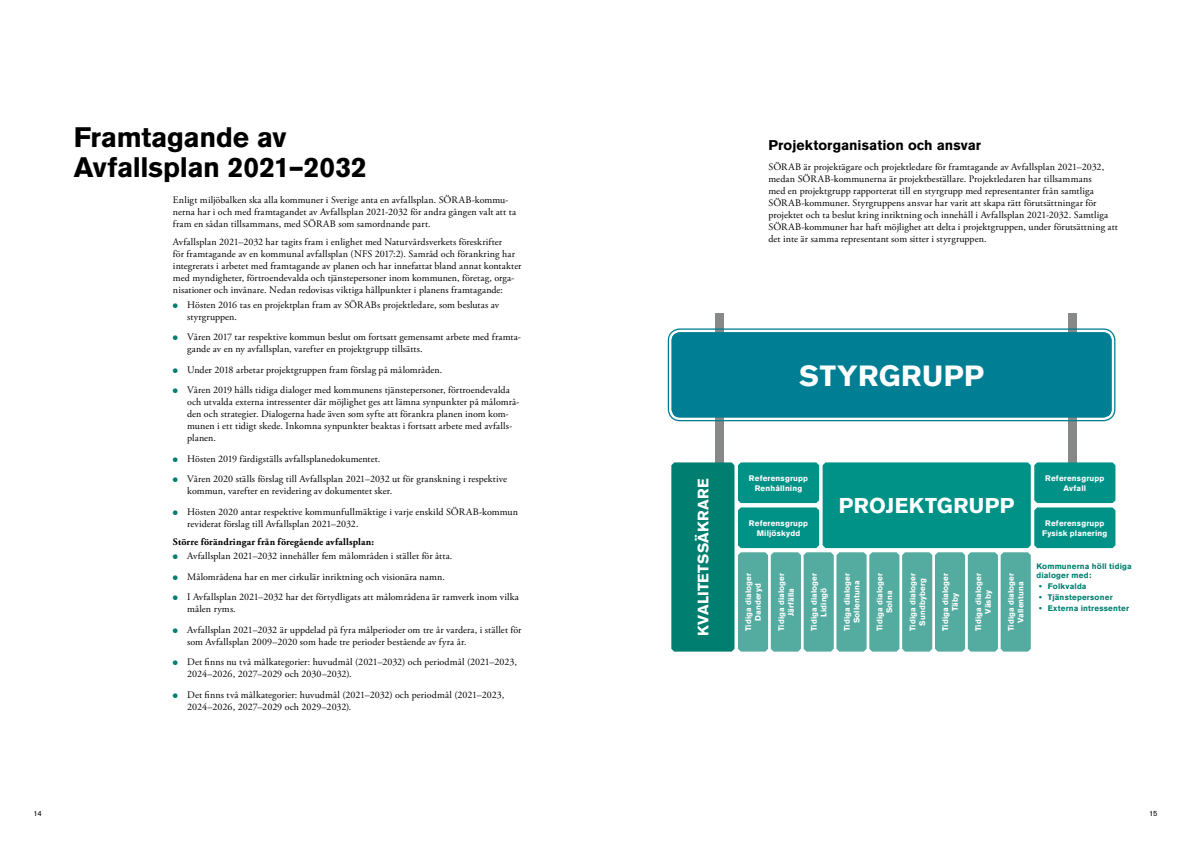
<style>
.page{position:relative;width:1191px;height:842px;background:#fff}
.page>*{position:absolute;margin:0;border:0;box-sizing:border-box;transform-origin:0 0}
.t1{font:700 29px "Akzidenz Grotesk BE";letter-spacing:.015em;color:#fff}
.t2{font:700 28px/30px "Akzidenz Grotesk BE";letter-spacing:-.01em;color:#000}
.t3{font:700 21.3px "Akzidenz Grotesk BE";letter-spacing:.015em;color:#fff}
.t4{font:700 15px "Akzidenz Grotesk BE";letter-spacing:.015em;color:#fff}
.t5{font:700 14px "Akzidenz Grotesk BE";letter-spacing:.005em;color:#000}
.t6{font:10px/12px "Adobe Garamond Pro";letter-spacing:.01em;color:#000}
.t7{font:700 10px "Adobe Garamond Pro";letter-spacing:.015em;color:#000}
.t8{font:700 8px/9.6px "Akzidenz Grotesk BE";letter-spacing:.015em;color:#fff;text-align:center}
.t9{font:700 8px/9.6px "Akzidenz Grotesk BE";letter-spacing:.02em;color:#007e70}
.t10{font:7.5px "Akzidenz Grotesk BE";color:#000}
.s1{font-family:"Akzidenz Grotesk BE";font-weight:800;font-size:15px;color:#007e70}
</style>
<div class="page">
<div style="left:716px;top:313px;width:8px;height:153px;background:#878988"></div>
<div style="left:1068px;top:313px;width:8px;height:153px;background:#878988"></div>
<div style="left:671px;top:332px;width:440px;height:85px;background:#007e93;border-radius:8px"></div>
<div style="left:668px;top:328px;width:447px;height:93px;border:1px solid #007e93;border-radius:11px"></div>
<div style="left:671px;top:332px;width:440px;height:85px;border:4px solid #007e93;border-radius:6px"></div>
<svg style="left:671px;top:462px;width:444px;height:190px;background:#47aaa0"></svg>
<h2 class="t2" style="left:74px;top:123px;width:295px">Framtagande av<br>Avfallsplan 2021–2032</h2>
<p class="t6" style="left:173px;top:195px;width:344px">Enligt miljöbalken ska alla kommuner i Sverige anta en avfallsplan. SÖRAB-kommu&shy;nerna har i och med framtagandet av Avfallsplan 2021-2032 för andra gången valt att ta fram en sådan tillsammans, med SÖRAB som samordnande part.</p>
<p class="t6" style="left:173px;top:236px;width:350px">Avfallsplan 2021–2032 har tagits fram i enlighet med Naturvårdsverkets föreskrifter<br>för framtagande av en kommunal avfallsplan (NFS 2017:2). Samråd och förankring har integrerats i arbetet med framtagande av planen och har innefattat bland annat kontakter med myndigheter, förtroendevalda och tjänstepersoner inom kommunen, företag, orga&shy;nisationer och invånare. Nedan redovisas viktiga hållpunkter i planens framtagande:</p>
<p class="t6" style="left:187px;top:299px;width:313px;text-indent:-14px"><span class="s1">•</span> Hösten 2016 tas en projektplan fram av SÖRABs projektledare, som beslutas av styrgruppen.</p>
<p class="t6" style="left:187px;top:332px;width:335px;text-indent:-14px"><span class="s1">•</span> Våren 2017 tar respektive kommun beslut om fortsatt gemensamt arbete med framta&shy;gande av en ny avfallsplan, varefter en projektgrupp tillsätts.</p>
<p class="t6" style="left:173px;top:364px;width:271px"><span class="s1">•</span> Under 2018 arbetar projektgruppen fram förslag på målområden.</p>
<p class="t6" style="left:187px;top:385px;width:334px;text-indent:-14px"><span class="s1">•</span> Våren 2019 hålls tidiga dialoger med kommunens tjänstepersoner, förtroendevalda och utvalda externa intressenter där möjlighet ges att lämna synpunkter på målområ&shy;den och strategier. Dialogerna hade även som syfte att förankra planen inom kom&shy;munen i ett tidigt skede. Inkomna synpunkter beaktas i fortsatt arbete med avfalls&shy;planen.</p>
<p class="t6" style="left:173px;top:453px;width:209px"><span class="s1">•</span> Hösten 2019 färdigställs avfallsplanedokumentet.</p>
<p class="t6" style="left:187px;top:474px;width:321px;text-indent:-14px"><span class="s1">•</span> Våren 2020 ställs förslag till Avfallsplan 2021–2032 ut för granskning i respektive kommun, varefter en revidering av dokumentet sker.</p>
<p class="t6" style="left:187px;top:506px;width:332px;text-indent:-14px"><span class="s1">•</span> Hösten 2020 antar respektive kommunfullmäktige i varje enskild SÖRAB-kommun reviderat förslag till Avfallsplan 2021–2032.</p>
<p class="t7" style="left:173px;top:536px;width:203px">Större förändringar från föregående avfallsplan:</p>
<p class="t6" style="left:173px;top:551px;width:281px"><span class="s1">•</span> Avfallsplan 2021–2032 innehåller fem målområden i stället för åtta.</p>
<p class="t6" style="left:173px;top:571px;width:273px"><span class="s1">•</span> Målområdena har en mer cirkulär inriktning och visionära namn.</p>
<p class="t6" style="left:187px;top:592px;width:333px;text-indent:-14px"><span class="s1">•</span> I Avfallsplan 2021–2032 har det förtydligats att målområdena är ramverk inom vilka målen ryms.</p>
<p class="t6" style="left:187px;top:624px;width:336px;text-indent:-14px"><span class="s1">•</span> Avfallsplan 2021–2032 är uppdelad på fyra målperioder om tre år vardera, i stället för som Avfallsplan 2009–2020 som hade tre perioder bestående av fyra år.</p>
<p class="t6" style="left:187px;top:657px;width:331px;text-indent:-14px"><span class="s1">•</span> Det finns nu två målkategorier: huvudmål (2021–2032) och periodmål (2021–2023,<br>2024–2026, 2027–2029 och 2030–2032).</p>
<p class="t6" style="left:187px;top:689px;width:318px;text-indent:-14px"><span class="s1">•</span> Det finns två målkategorier: huvudmål (2021–2032) och periodmål (2021–2023,<br>2024–2026, 2027–2029 och 2029–2032).</p>
<h3 class="t5" style="left:768px;top:137px;width:214px">Projektorganisation och ansvar</h3>
<p class="t6" style="left:768px;top:161px;width:351px">SÖRAB är projektägare och projektledare för framtagande av Avfallsplan 2021–2032, medan SÖRAB-kommunerna är projektbeställare. Projektledaren har tillsammans<br>med en projektgrupp rapporterat till en styrgrupp med representanter från samtliga SÖRAB-kommuner. Styrgruppens ansvar har varit att skapa rätt förutsättningar för projektet och ta beslut kring inriktning och innehåll i Avfallsplan 2021-2032. Samtliga SÖRAB-kommuner har haft möjlighet att delta i projektgruppen, under förutsättning att det inte är samma representant som sitter i styrgruppen.</p>
<h3 class="t4" style="left:694px;top:636px;width:159px;rotate:-90deg">KVALITETSSÄKRARE</h3>
<h1 class="t1" style="left:799px;top:359px;width:186px">STYRGRUPP</h1>
<p class="t8" style="left:749px;top:473px;width:61px">Referensgrupp<br>Renhållning</p>
<p class="t8" style="left:749px;top:518px;width:61px">Referensgrupp<br>Miljöskydd</p>
<h3 class="t3" style="left:839px;top:493px;width:177px">PROJEKTGRUPP</h3>
<p class="t8" style="left:743px;top:631px;width:60px;rotate:-90deg">Tidiga dialoger<br>Danderyd</p>
<p class="t8" style="left:776px;top:631px;width:60px;rotate:-90deg">Tidiga dialoger<br>Järfälla</p>
<p class="t8" style="left:809px;top:631px;width:60px;rotate:-90deg">Tidiga dialoger<br>Lidingö</p>
<p class="t8" style="left:842px;top:631px;width:60px;rotate:-90deg">Tidiga dialoger<br>Sollentuna</p>
<p class="t8" style="left:875px;top:631px;width:60px;rotate:-90deg">Tidiga dialoger<br>Solna</p>
<p class="t8" style="left:908px;top:631px;width:60px;rotate:-90deg">Tidiga dialoger<br>Sundbyberg</p>
<p class="t8" style="left:940px;top:631px;width:60px;rotate:-90deg">Tidiga dialoger<br>Täby</p>
<p class="t8" style="left:973px;top:631px;width:60px;rotate:-90deg">Tidiga dialoger<br>Väsby</p>
<p class="t8" style="left:1006px;top:631px;width:60px;rotate:-90deg">Tidiga dialoger<br>Vallentuna</p>
<p class="t8" style="left:1045px;top:473px;width:61px">Referensgrupp<br>Avfall</p>
<p class="t8" style="left:1042px;top:518px;width:67px">Referensgrupp<br>Fysisk planering</p>
<p class="t9" style="left:1036px;top:561px;width:97px">Kommunerna höll tidiga dialoger med:</p>
<p class="t9" style="left:1039px;top:582px;width:49px">• Folkvalda</p>
<p class="t9" style="left:1039px;top:593px;width:75px">• Tjänstepersoner</p>
<p class="t9" style="left:1039px;top:604px;width:91px">• Externa intressenter</p>
<p class="t10" style="left:33px;top:809px;width:10px">14</p>
<p class="t10" style="left:1149px;top:809px;width:10px">15</p>
</div>
